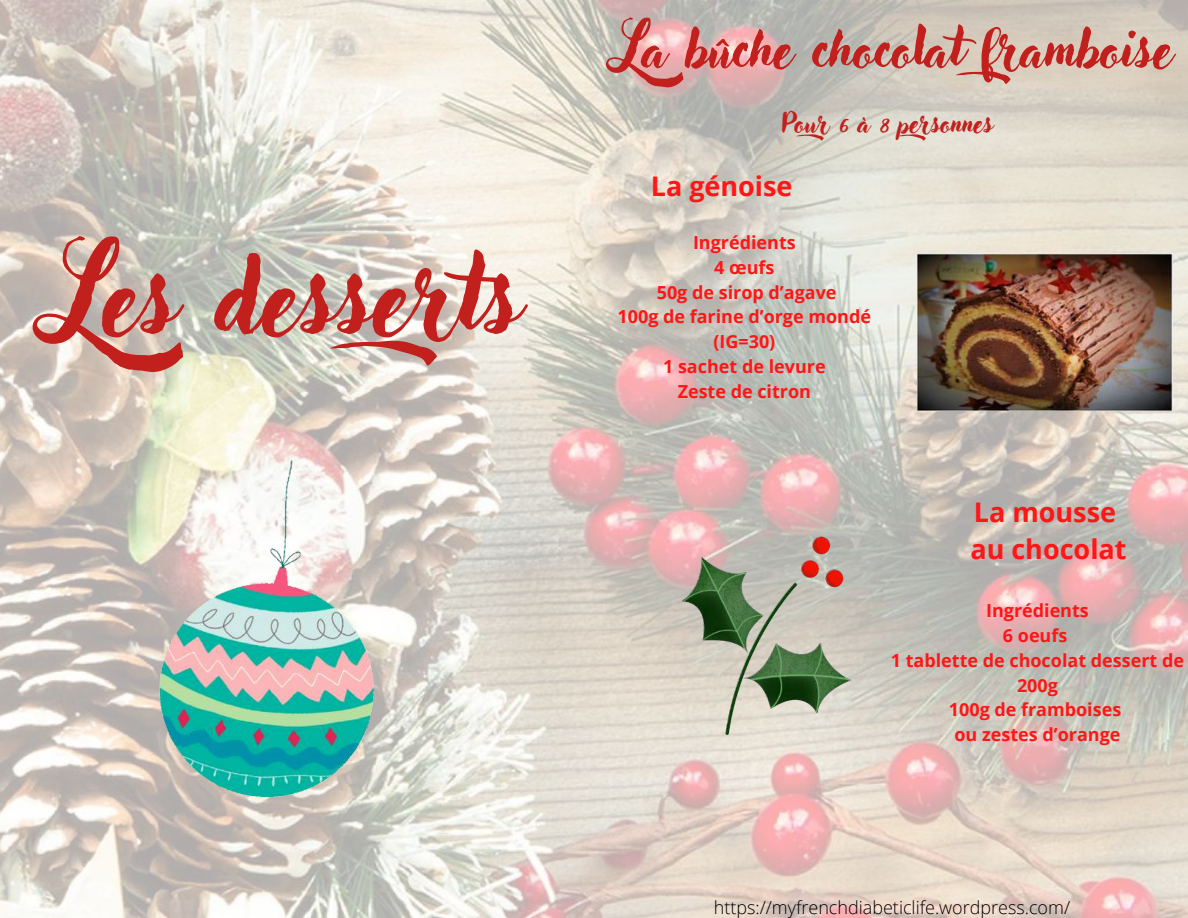
<style>
.page{position:relative;width:1188px;height:918px;background:#fff}
.page>*{position:absolute;margin:0;border:0;box-sizing:border-box;transform-origin:0 0}
.t1{font:105px "Adlery Pro Swash";color:#c1201d}
.t2{font:54px "Adlery Pro Swash";color:#c1201d}
.t3{font:700 27px/37.2px "Open Sans";color:#ff1616}
.t4{font:27px "Adlery Pro Swash";color:#c1201d}
.t5{font:700 18px/24.8px "Open Sans";color:#ff1616;text-align:center}
.t6{font:300 18px "Open Sans";color:#000}
</style>
<div class="page">
<img style="left:0;top:0;width:1188px;height:918px">
<img style="left:159px;top:459px;width:256px;height:337px">
<img style="left:917px;top:253px;width:255px;height:158px">
<img style="left:651px;top:530px;width:200px;height:205px">
<h1 class="t1" style="left:53px;top:248px;width:492px">Les desserts</h1>
<h2 class="t2" style="left:617px;top:23px;width:557px">La bûche chocolat framboise</h2>
<h3 class="t4" style="left:781px;top:110px;width:213px">Pour6 à 8 personnes</h3>
<h3 class="t3" style="left:651px;top:167px;width:143px">La génoise</h3>
<p class="t5" style="left:618px;top:230px;width:255px">Ingrédients<br>4 œufs<br>50g de sirop d’agave<br>100g de farine d’orge mondé (IG=30)<br>1 sachet de levure<br>Zeste de citron</p>
<h3 class="t3" style="left:970px;top:493px;width:158px">La mousse au chocolat</h3>
<p class="t5" style="left:891px;top:598px;width:295px">Ingrédients<br>6 oeufs<br>1 tablette de chocolat dessert de<br>200g<br>100g de framboises<br>ou zestes d’orange</p>
<p class="t6" style="left:714px;top:895px;width:358px">https://myfrenchdiabeticlife.wordpress.com/</p>
</div>
